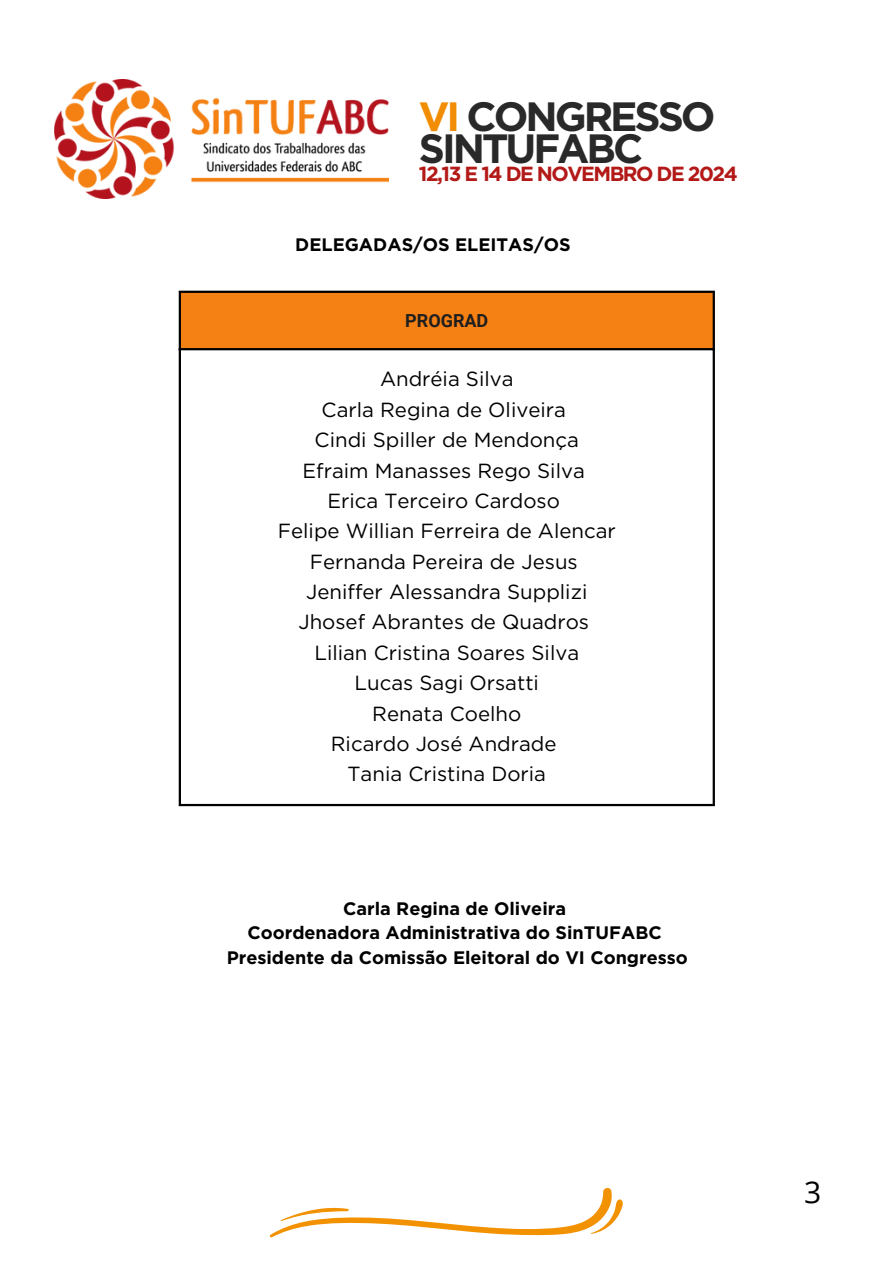
<style>
.page{position:relative;width:894px;height:1264px;background:#fff}
.page>*{position:absolute;margin:0;border:0;box-sizing:border-box;transform-origin:0 0}
.t1{font:700 40.8px/32.7px "Gotham";letter-spacing:-.075em;color:#292929}
.t2{font:30px "Open Sans";color:#000}
.t3{font:20.4px "Gotham";color:#000}
.t4{font:700 20.4px "Gotham";letter-spacing:-.075em;color:#b21917}
.t5{font:700 18px "Gotham";color:#000}
.t6{font:700 18px "Roboto";color:#1f1f1f}
.s1{color:#f18c03}
</style>
<div class="page">
<svg style="left:269px;top:1188px;width:354px;height:49px"></svg>
<img style="left:55px;top:79px;width:334px;height:120px">
<div style="left:179px;top:291px;width:534px;height:58px;background:#f58013"></div>
<hr style="left:179px;top:293px;width:2px;height:511px;background:#000">
<hr style="left:712px;top:293px;width:2px;height:511px;background:#000">
<hr style="left:179px;top:291px;width:535px;height:2px;background:#000">
<hr style="left:179px;top:348px;width:535px;height:2px;background:#000">
<hr style="left:179px;top:804px;width:535px;height:2px;background:#000">
<h2 class="t1" style="left:419px;top:100px;width:298px"><span class="s1">VI</span> CONGRESSO<br>SINTUFABC</h2>
<h2 class="t4" style="left:419px;top:161px;width:320px">12,13 E 14 DE NOVEMBRO DE 2024</h2>
<h3 class="t5" style="left:295px;top:234px;width:277px">DELEGADAS/OS ELEITAS/OS</h3>
<p class="t6" style="left:405px;top:310px;width:85px">PROGRAD</p>
<p class="t3" style="left:380px;top:367px;width:135px">Andréia Silva</p>
<p class="t3" style="left:321px;top:397px;width:246px">Carla Regina de Oliveira</p>
<p class="t3" style="left:314px;top:427px;width:266px">Cindi Spiller de Mendonça</p>
<p class="t3" style="left:302px;top:458px;width:283px">Efraim Manasses Rego Silva</p>
<p class="t3" style="left:327px;top:488px;width:234px">Erica Terceiro Cardoso</p>
<p class="t3" style="left:278px;top:518px;width:339px">Felipe Willian Ferreira de Alencar</p>
<p class="t3" style="left:309px;top:549px;width:269px">Fernanda Pereira de Jesus</p>
<p class="t3" style="left:306px;top:579px;width:282px">Jeniffer Alessandra Supplizi</p>
<p class="t3" style="left:298px;top:610px;width:292px">Jhosef Abrantes de Quadros</p>
<p class="t3" style="left:314px;top:640px;width:266px">Lilian Cristina Soares Silva</p>
<p class="t3" style="left:354px;top:670px;width:186px">Lucas Sagi Orsatti</p>
<p class="t3" style="left:372px;top:701px;width:150px">Renata Coelho</p>
<p class="t3" style="left:331px;top:731px;width:227px">Ricardo José Andrade</p>
<p class="t3" style="left:347px;top:761px;width:200px">Tania Cristina Doria</p>
<p class="t5" style="left:343px;top:897px;width:224px">Carla Regina de Oliveira</p>
<p class="t5" style="left:247px;top:922px;width:415px">Coordenadora Administrativa do SinTUFABC</p>
<p class="t5" style="left:227px;top:946px;width:462px">Presidente da Comissão Eleitoral do VI Congresso</p>
<h2 class="t2" style="left:804px;top:1170px;width:19px">3</h2>
</div>
